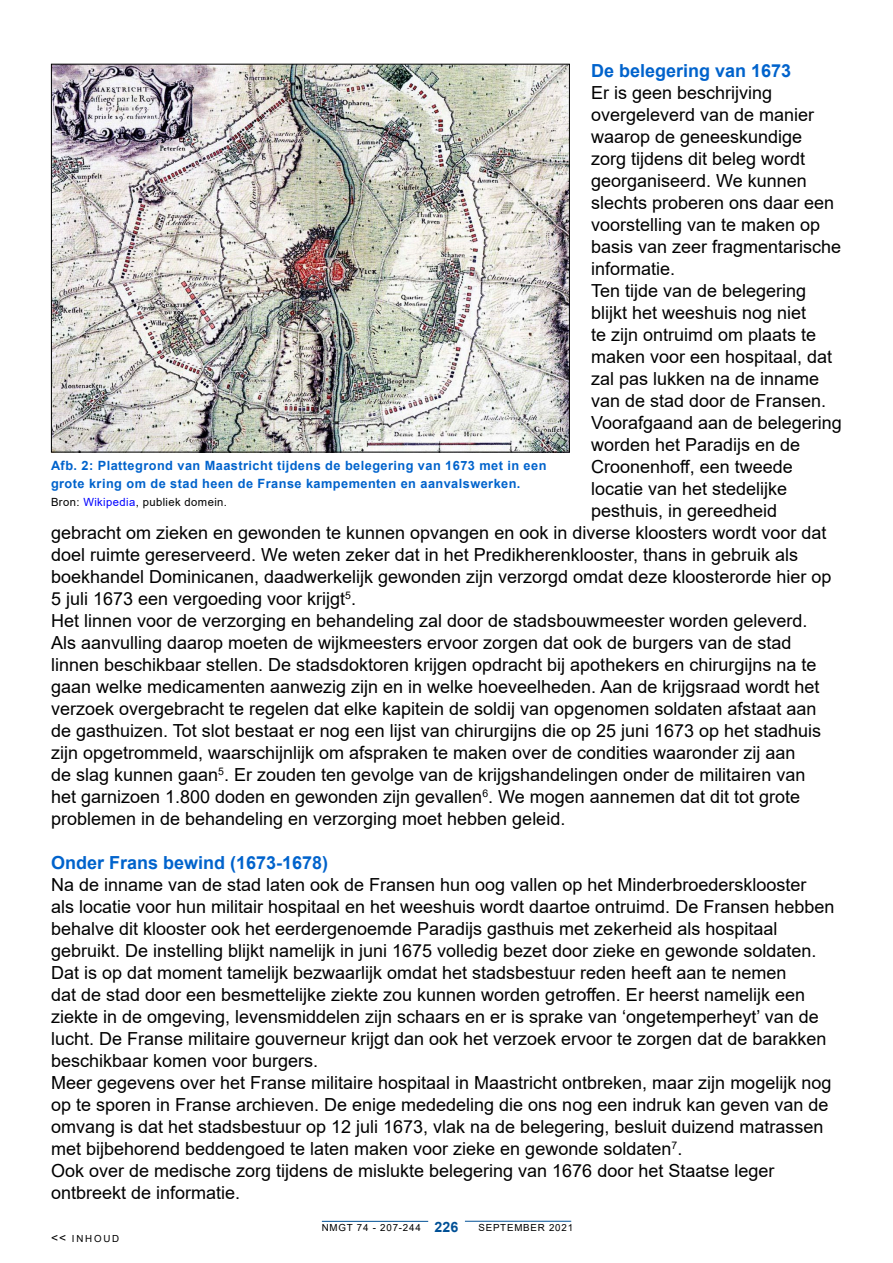
<style>
.page{position:relative;width:893px;height:1263px;background:#fff}
.page>*{position:absolute;margin:0;border:0;box-sizing:border-box;transform-origin:0 0}
.t1{font:18px/22px "Arial";color:#000}
.t2{font:700 18px "Arial";color:#0063cc}
.t3{font:700 14.25px "Arial";color:#005096}
.t4{font:700 12.75px/18px "Arial";letter-spacing:.035em;color:#0063cc}
.t5{font:11.25px "Arial";letter-spacing:.035em;color:#000}
.t6{font:9.75px "Arial";letter-spacing:.08em;color:#000}
.s1{color:#00f}
.s2{font-size:12px}
</style>
<div class="page">
<hr style="left:465px;top:1221px;width:106px;height:1px;background:#005096">
<hr style="left:322px;top:1221px;width:106px;height:1px;background:#005096">
<img style="left:53px;top:66px;width:515px;height:384px">
<p class="t2" style="left:591px;top:58px;width:202px">De belegering van 1673</p>
<p class="t1" style="left:591px;top:81px;width:183px">Er is geen beschrijving</p>
<p class="t1" style="left:591px;top:103px;width:225px">overgeleverd van de manier</p>
<p class="t1" style="left:591px;top:125px;width:213px">waarop de geneeskundige</p>
<p class="t1" style="left:591px;top:147px;width:216px">zorg tijdens dit beleg wordt</p>
<p class="t1" style="left:591px;top:169px;width:217px">georganiseerd. We kunnen</p>
<p class="t1" style="left:591px;top:191px;width:245px">slechts proberen ons daar een</p>
<p class="t1" style="left:591px;top:213px;width:231px">voorstelling van te maken op</p>
<p class="t1" style="left:591px;top:235px;width:252px">basis van zeer fragmentarische</p>
<p class="t1" style="left:591px;top:257px;width:86px">informatie.</p>
<p class="t1" style="left:591px;top:279px;width:217px">Ten tijde van de belegering</p>
<p class="t1" style="left:591px;top:301px;width:217px">blijkt het weeshuis nog niet</p>
<p class="t1" style="left:591px;top:323px;width:227px">te zijn ontruimd om plaats te</p>
<p class="t1" style="left:591px;top:345px;width:243px">maken voor een hospitaal, dat</p>
<p class="t1" style="left:591px;top:367px;width:230px">zal pas lukken na de inname</p>
<p class="t1" style="left:591px;top:389px;width:237px">van de stad door de Fransen.</p>
<p class="t1" style="left:591px;top:411px;width:252px">Voorafgaand aan de belegering</p>
<p class="t1" style="left:591px;top:433px;width:211px">worden het Paradijs en de</p>
<p class="t1" style="left:591px;top:455px;width:203px">Croonenhoff, een tweede</p>
<p class="t1" style="left:591px;top:477px;width:198px">locatie van het stedelijke</p>
<p class="t1" style="left:591px;top:499px;width:188px">pesthuis, in gereedheid</p>
<p class="t1" style="left:51px;top:521px;width:777px">gebracht om zieken en gewonden te kunnen opvangen en ook in diverse kloosters wordt voor dat</p>
<p class="t1" style="left:51px;top:543px;width:749px">doel ruimte gereserveerd. We weten zeker dat in het Predikherenklooster, thans in gebruik als</p>
<p class="t1" style="left:51px;top:565px;width:782px">boekhandel Dominicanen, daadwerkelijk gewonden zijn verzorgd omdat deze kloosterorde hier op</p>
<p class="t1" style="left:51px;top:587px;width:307px">5 juli 1673 een vergoeding voor krijgt<sup>5</sup>.</p>
<p class="t1" style="left:51px;top:609px;width:758px">Het linnen voor de verzorging en behandeling zal door de stadsbouwmeester worden geleverd.</p>
<p class="t1" style="left:51px;top:631px;width:742px">Als aanvulling daarop moeten de wijkmeesters ervoor zorgen dat ook de burgers van de stad</p>
<p class="t1" style="left:51px;top:653px;width:767px">linnen beschikbaar stellen. De stadsdoktoren krijgen opdracht bij apothekers en chirurgijns na te</p>
<p class="t1" style="left:51px;top:675px;width:770px">gaan welke medicamenten aanwezig zijn en in welke hoeveelheden. Aan de krijgsraad wordt het</p>
<p class="t1" style="left:51px;top:697px;width:767px">verzoek overgebracht te regelen dat elke kapitein de soldij van opgenomen soldaten afstaat aan</p>
<p class="t1" style="left:51px;top:719px;width:772px">de gasthuizen. Tot slot bestaat er nog een lijst van chirurgijns die op 25 juni 1673 op het stadhuis</p>
<p class="t1" style="left:51px;top:741px;width:746px">zijn opgetrommeld, waarschijnlijk om afspraken te maken over de condities waaronder zij aan</p>
<p class="t1" style="left:51px;top:763px;width:756px">de slag kunnen gaan<sup>5</sup>. Er zouden ten gevolge van de krijgshandelingen onder de militairen van</p>
<p class="t1" style="left:51px;top:785px;width:751px">het garnizoen 1.800 doden en gewonden zijn gevallen<sup>6</sup>. We mogen aannemen dat dit tot grote</p>
<p class="t1" style="left:51px;top:807px;width:516px">problemen in de behandeling en verzorging moet hebben geleid.</p>
<p class="t2" style="left:51px;top:850px;width:279px">Onder Frans bewind (1673-1678)</p>
<p class="t1" style="left:51px;top:873px;width:785px">Na de inname van de stad laten ook de Fransen hun oog vallen op het Minderbroedersklooster<br>als locatie voor hun militair hospitaal en het weeshuis wordt daartoe ontruimd. De Fransen hebben behalve dit klooster ook het eerdergenoemde Paradijs gasthuis met zekerheid als hospitaal gebruikt. De instelling blijkt namelijk in juni 1675 volledig bezet door zieke en gewonde soldaten.<br>Dat is op dat moment tamelijk bezwaarlijk omdat het stadsbestuur reden heeft aan te nemen<br>dat de stad door een besmettelijke ziekte zou kunnen worden getroffen. Er heerst namelijk een ziekte in de omgeving, levensmiddelen zijn schaars en er is sprake van ‘ongetemperheyt’ van de lucht. De Franse militaire gouverneur krijgt dan ook het verzoek ervoor te zorgen dat de barakken beschikbaar komen voor burgers.<br>Meer gegevens over het Franse militaire hospitaal in Maastricht ontbreken, maar zijn mogelijk nog op te sporen in Franse archieven. De enige mededeling die ons nog een indruk kan geven van de omvang is dat het stadsbestuur op 12 juli 1673, vlak na de belegering, besluit duizend matrassen met bijbehorend beddengoed te laten maken voor zieke en gewonde soldaten<sup>7</sup>.<br>Ook over de medische zorg tijdens de mislukte belegering van 1676 door het Staatse leger ontbreekt de informatie.</p>
<p class="t4" style="left:51px;top:457px;width:497px">Afb. 2: Plattegrond van Maastricht tijdens de belegering van 1673 met in een grote kring om de stad heen de Franse kampementen en aanvalswerken.</p>
<p class="t5" style="left:51px;top:494px;width:178px">Bron: <span class="s1">Wikipedia</span>, publiek domein.</p>
<p class="t6" style="left:51px;top:1232px;width:70px"><span class="s2">&lt;&lt;</span> INHOUD</p>
<p class="t3" style="left:435px;top:1217px;width:25px">226</p>
<p class="t6" style="left:322px;top:1221px;width:100px">NMGT 74 - 207-244</p>
<p class="t6" style="left:478px;top:1221px;width:96px">SEPTEMBER 2021</p>
</div>
